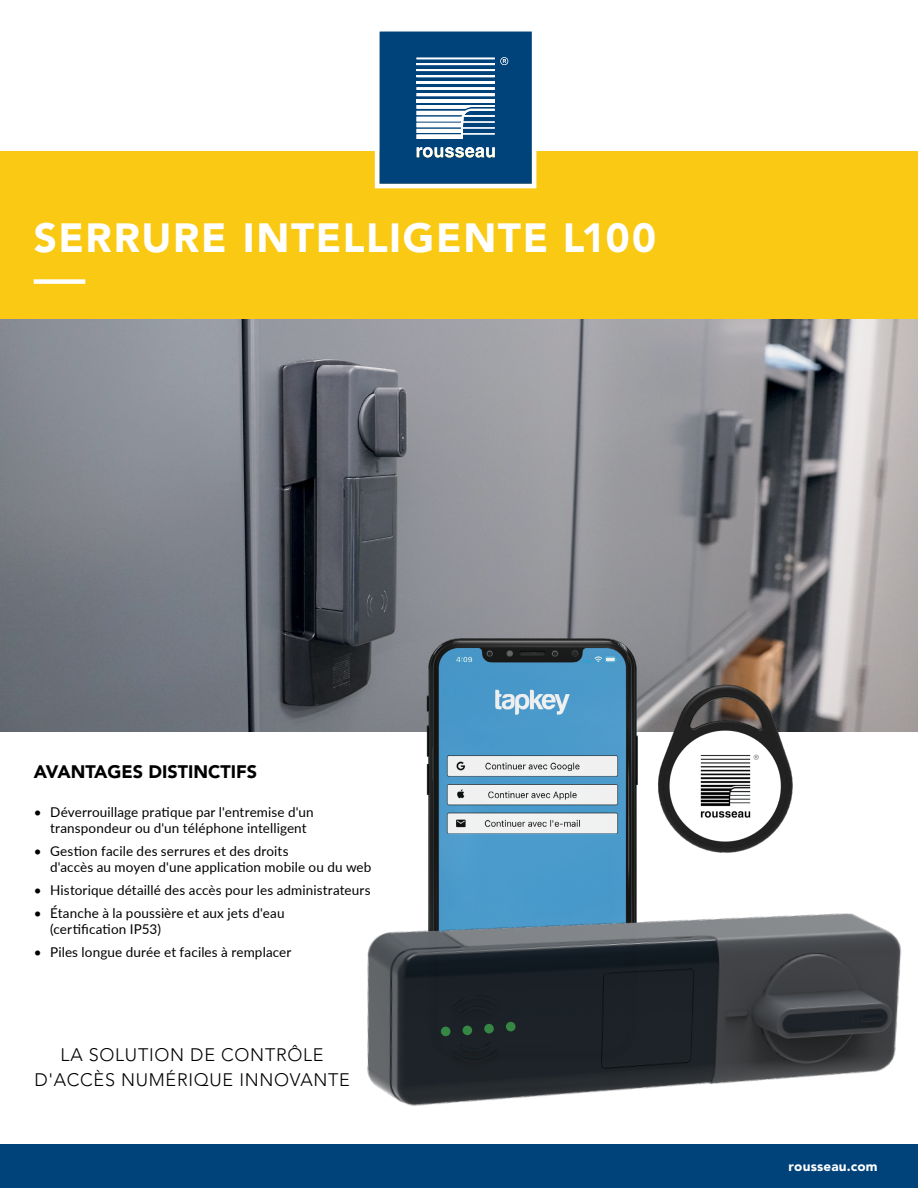
<style>
.page{position:relative;width:918px;height:1188px;background:#fff}
.page>*{position:absolute;margin:0;border:0;box-sizing:border-box;transform-origin:0 0}
.t1{font:900 40.5px "Avenir LT Std";letter-spacing:.04em;color:#fff}
.t2{font:300 18px/25.5px "Avenir LT Std";letter-spacing:.04em;color:#000;text-align:center}
.t3{font:900 18px "Avenir LT Std";color:#000}
.t4{font:13.5px/16.2px "Lato";letter-spacing:.01em;color:#000}
.t5{font:900 13.5px "Avenir LT Std";letter-spacing:.015em;color:#fff}
</style>
<div class="page">
<div style="left:0;top:1144px;width:918px;height:44px;background:#00437b"></div>
<img style="left:0;top:319px;width:918px;height:413px">
<img style="left:405px;top:629px;width:260px;height:279px">
<div style="left:0;top:151px;width:918px;height:168px;background:#fac913"></div>
<svg style="left:374px;top:31px;width:163px;height:158px"></svg>
<img style="left:651px;top:682px;width:150px;height:172px">
<img style="left:367px;top:908px;width:535px;height:198px">
<div style="left:441px;top:1027px;width:9px;height:9px;background:#368744;border-radius:50%"></div>
<div style="left:463px;top:1026px;width:9px;height:9px;background:#368744;border-radius:50%"></div>
<div style="left:484px;top:1024px;width:10px;height:9px;background:#368744;border-radius:50%"></div>
<div style="left:506px;top:1022px;width:10px;height:9px;background:#368744;border-radius:50%"></div>
<div style="left:34px;top:279px;width:51px;height:5px;background:#fff"></div>
<h1 class="t1" style="left:34px;top:214px;width:624px">SERRURE INTELLIGENTE L100</h1>
<h2 class="t3" style="left:34px;top:761px;width:225px">AVANTAGES DISTINCTIFS</h2>
<p class="t4" style="left:50px;top:803px;width:265px;text-indent:-16px">• Déverrouillage pratique par l'entremise d'un transpondeur ou d'un téléphone intelligent</p>
<p class="t4" style="left:50px;top:842px;width:323px;text-indent:-16px">• Gestion facile des serrures et des droits<br>d'accès au moyen d'une application mobile ou du web</p>
<p class="t4" style="left:34px;top:882px;width:338px">• Historique détaillé des accès pour les administrateurs</p>
<p class="t4" style="left:50px;top:905px;width:236px;text-indent:-16px">• Étanche à la poussière et aux jets d'eau (certification IP53)</p>
<p class="t4" style="left:34px;top:944px;width:259px">• Piles longue durée et faciles à remplacer</p>
<h2 class="t2" style="left:34px;top:1042px;width:317px">LA SOLUTION DE CONTRÔLE<br>D'ACCÈS NUMÉRIQUE INNOVANTE</h2>
<p class="t5" style="left:789px;top:1158px;width:91px">rousseau.com</p>
</div>
